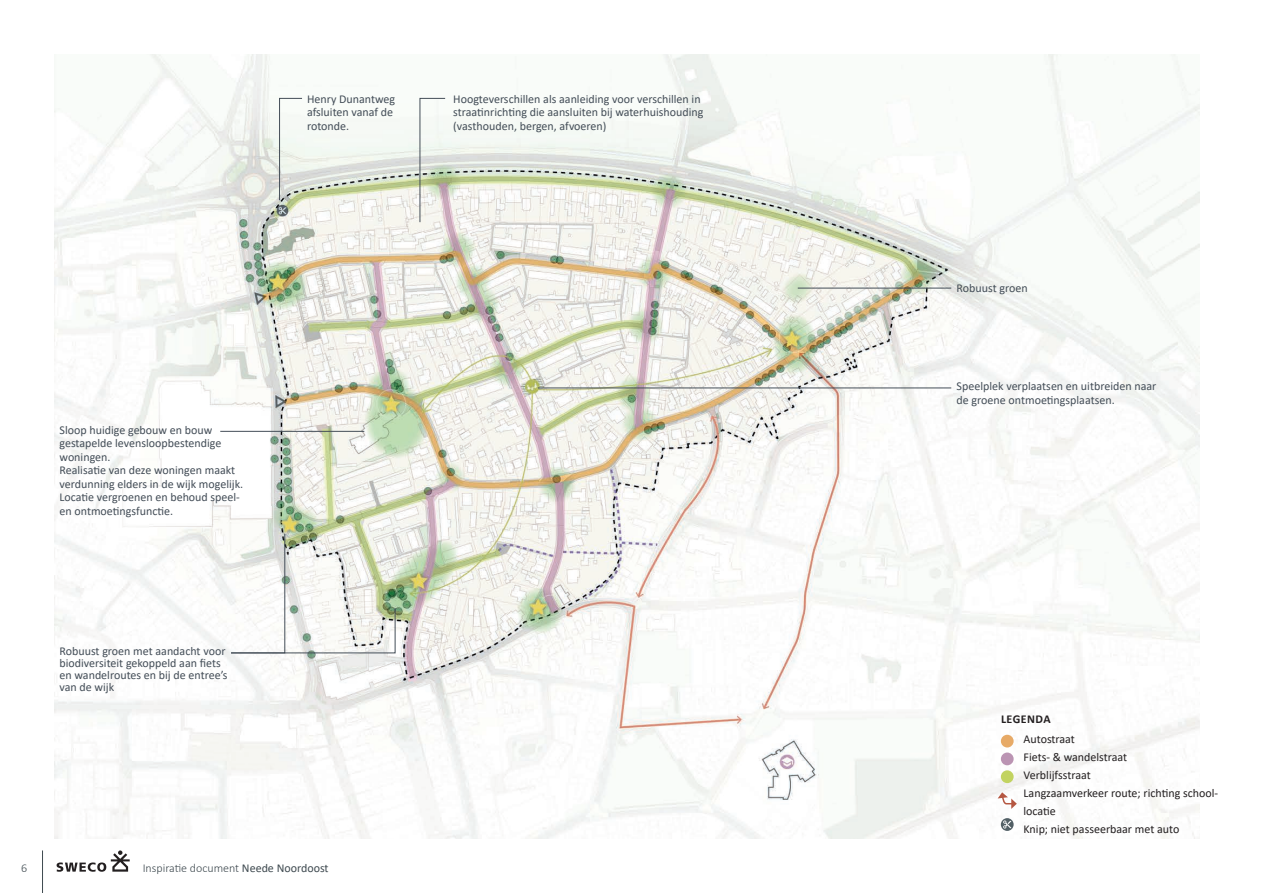
<style>
.page{position:relative;width:1263px;height:893px;background:#fff}
.page>*{position:absolute;margin:0;border:0;box-sizing:border-box;transform-origin:0 0}
.t1{font:12px/13.5px "Calibri";color:#434d57}
.t2{font:12px/18px "Calibri";color:#231f20}
.t3{font:300 12px "Calibri";color:#3f4a50}
.t4{font:700 12px "Calibri";letter-spacing:.04em;color:#231f20}
.s1{font-weight:400}
</style>
<div class="page">
<svg style="left:57px;top:850px;width:73px;height:22px"></svg>
<hr style="left:42px;top:850px;width:1px;height:43px;background:#3f4a50">
<img style="left:54px;top:54px;width:1145px;height:785px">
<div style="left:1001px;top:752px;width:13px;height:13px;background:#bb94b3;border-radius:50%"></div>
<div style="left:1001px;top:770px;width:13px;height:13px;background:#c2d360;border-radius:50%"></div>
<div style="left:1001px;top:735px;width:13px;height:12px;background:#e7aa67;border-radius:50%"></div>
<hr style="left:220px;top:431px;width:144px;height:1px;background:#434d57">
<svg style="left:419px;top:98px;width:27px;height:125px"></svg>
<svg style="left:279px;top:98px;width:24px;height:103px"></svg>
<svg style="left:1001px;top:818px;width:13px;height:13px"></svg>
<svg style="left:1003px;top:820px;width:8px;height:8px"></svg>
<svg style="left:998px;top:792px;width:19px;height:17px"></svg>
<svg style="left:230px;top:533px;width:166px;height:120px"></svg>
<hr style="left:798px;top:288px;width:153px;height:1px;background:#434d57">
<hr style="left:538px;top:388px;width:413px;height:1px;background:#434d57">
<p class="t1" style="left:307px;top:92px;width:90px">Henry Dunantweg afsluiten vanaf de rotonde.</p>
<p class="t1" style="left:453px;top:92px;width:252px">Hoogteverschillen als aanleiding voor verschillen in straatinrichting die aansluiten bij waterhuishouding (vasthouden, bergen, afvoeren)</p>
<p class="t1" style="left:60px;top:423px;width:185px">Sloop huidige gebouw en bouw gestapelde levensloopbestendige woningen.<br>Realisatie van deze woningen maakt verdunning elders in de wijk mogelijk.<br>Locatie vergroenen en behoud speel&shy;en ontmoetingsfunctie.</p>
<p class="t1" style="left:60px;top:645px;width:170px;line-height:12px">Robuust groen met aandacht voor biodiversiteit gekoppeld aan fiets en wandelroutes en bij de entree’s van de wijk</p>
<p class="t3" style="left:21px;top:860px;width:8px">6</p>
<p class="t3" style="left:143px;top:860px;width:187px">Inspiratie document <span class="s1">Neede Noordoost</span></p>
<p class="t1" style="left:957px;top:281px;width:73px">Robuust groen</p>
<p class="t1" style="left:957px;top:379px;width:201px">Speelplek verplaatsen en uitbreiden naar de groene ontmoetingsplaatsen.</p>
<p class="t4" style="left:1001px;top:711px;width:51px">LEGENDA</p>
<p class="t2" style="left:1023px;top:729px;width:196px">Autostraat<br>Fiets- &amp; wandelstraat<br>Verblijfsstraat<br>Langzaamverkeer route; richting school&shy;locatie<br>Knip; niet passeerbaar met auto</p>
</div>
